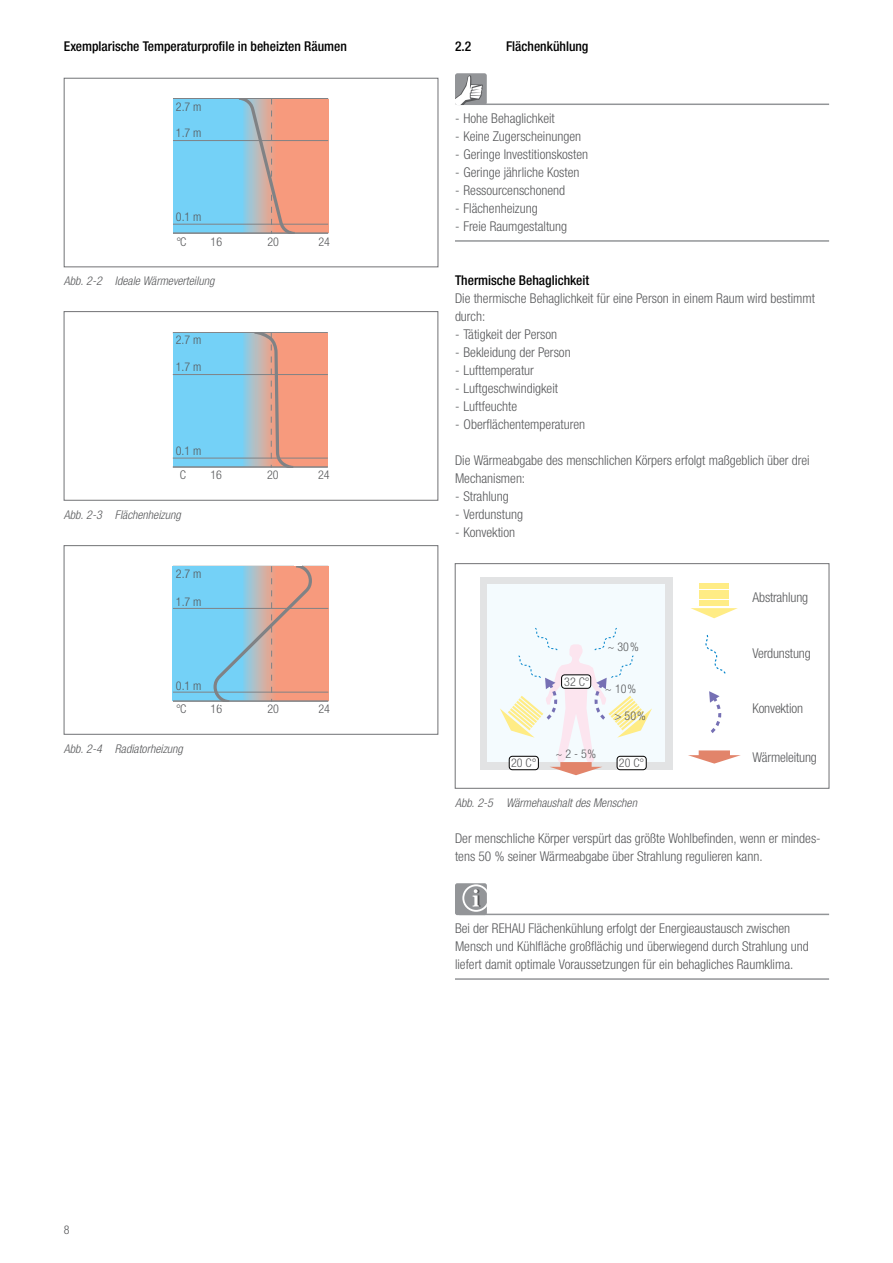
<style>
.page{position:relative;width:893px;height:1263px;background:#fff}
.page>*{position:absolute;margin:0;border:0;box-sizing:border-box;transform-origin:0 0}
.t1{font:300 condensed 13.5px/18px "Helvetica Neue LTW1 G";color:#58595b}
.t2{font:500 condensed 13.5px "Helvetica Neue LTW1 G";color:#000}
.t3{font:italic 300 condensed 12px "Helvetica Neue LTW1 G";color:#58595b}
.t4{font:300 condensed 12px/25.3px "Helvetica Neue LTW1 G";color:#58595b}
</style>
<div class="page">
<hr style="left:459px;top:104px;width:370px;height:1px;background:#939598">
<hr style="left:455px;top:240px;width:374px;height:2px;background:#939598">
<hr style="left:459px;top:914px;width:370px;height:1px;background:#939598">
<hr style="left:455px;top:978px;width:374px;height:2px;background:#939598">
<svg style="left:455px;top:73px;width:32px;height:32px"></svg>
<div style="left:455px;top:883px;width:32px;height:32px;background:#939598;border-radius:2px"></div>
<svg style="left:461px;top:883px;width:26px;height:30px"></svg>
<hr style="left:173px;top:98px;width:155px;height:1px;background:#808285">
<div style="left:173px;top:99px;width:70px;height:134px;background:#74d1f7"></div>
<div style="left:277px;top:99px;width:51px;height:134px;background:#f79a7d"></div>
<hr style="left:173px;top:140px;width:155px;height:1px;background:#808285">
<hr style="left:173px;top:224px;width:155px;height:1px;background:#808285">
<hr style="left:173px;top:232px;width:155px;height:2px;background:#808285">
<svg style="left:236px;top:99px;width:63px;height:135px"></svg>
<div style="left:64px;top:78px;width:374px;height:189px;border:1px solid #717275"></div>
<hr style="left:173px;top:332px;width:155px;height:2px;background:#808285">
<div style="left:173px;top:333px;width:70px;height:134px;background:#74d1f7"></div>
<hr style="left:243px;top:333px;width:1px;height:134px;background:#7cceef">
<hr style="left:244px;top:333px;width:1px;height:134px;background:#83ccea">
<hr style="left:245px;top:333px;width:1px;height:134px;background:#88cbe6">
<hr style="left:246px;top:333px;width:1px;height:134px;background:#8ecae2">
<hr style="left:248px;top:333px;width:1px;height:134px;background:#93c8de">
<hr style="left:249px;top:333px;width:1px;height:134px;background:#98c7db">
<hr style="left:250px;top:333px;width:1px;height:134px;background:#9dc6d6">
<div style="left:276px;top:333px;width:52px;height:134px;background:#f79a7d"></div>
<hr style="left:173px;top:374px;width:155px;height:1px;background:#808285">
<hr style="left:173px;top:458px;width:155px;height:1px;background:#808285">
<hr style="left:173px;top:466px;width:155px;height:2px;background:#808285">
<svg style="left:251px;top:333px;width:47px;height:135px"></svg>
<div style="left:64px;top:311px;width:374px;height:189px;border:1px solid #717275"></div>
<div style="left:173px;top:566px;width:70px;height:135px;background:#74d1f7"></div>
<div style="left:277px;top:566px;width:51px;height:135px;background:#f79a7d"></div>
<hr style="left:173px;top:608px;width:155px;height:1px;background:#808285">
<hr style="left:173px;top:692px;width:155px;height:1px;background:#808285">
<hr style="left:173px;top:700px;width:155px;height:2px;background:#808285">
<svg style="left:212px;top:565px;width:102px;height:137px"></svg>
<div style="left:64px;top:545px;width:374px;height:189px;border:1px solid #717275"></div>
<div style="left:480px;top:577px;width:192px;height:192px;background:#e2e3e4"></div>
<div style="left:487px;top:584px;width:178px;height:178px;background:#f4fbfe"></div>
<svg style="left:500px;top:627px;width:152px;height:148px"></svg>
<div style="left:562px;top:675px;width:29px;height:13px;background:#fff;border-radius:3px"></div>
<div style="left:561px;top:675px;width:30px;height:13px;border:1px solid #000;border-radius:3px"></div>
<svg style="left:709px;top:691px;width:13px;height:42px"></svg>
<svg style="left:688px;top:750px;width:53px;height:13px"></svg>
<svg style="left:691px;top:608px;width:47px;height:10px"></svg>
<hr style="left:699px;top:590px;width:30px;height:2px;background:#ffec85">
<hr style="left:699px;top:593px;width:30px;height:3px;background:#ffec85">
<hr style="left:699px;top:597px;width:30px;height:2px;background:#ffec85">
<hr style="left:699px;top:583px;width:30px;height:2px;background:#ffec85">
<hr style="left:699px;top:587px;width:30px;height:2px;background:#ffec85">
<hr style="left:699px;top:600px;width:30px;height:2px;background:#ffec85">
<hr style="left:699px;top:604px;width:30px;height:2px;background:#ffec85">
<svg style="left:705px;top:635px;width:21px;height:39px"></svg>
<div style="left:455px;top:563px;width:374px;height:225px;border:1px solid #717275"></div>
<p class="t2" style="left:64px;top:38px;width:285px">Exemplarische Temperaturprofile in beheizten Räumen</p>
<p class="t4" style="left:176px;top:94px;width:27px">2.7 m</p>
<p class="t4" style="left:176px;top:121px;width:27px">1.7 m</p>
<p class="t4" style="left:176px;top:204px;width:27px">0.1 m °C</p>
<p class="t4" style="left:211px;top:229px;width:13px">16</p>
<p class="t4" style="left:267px;top:229px;width:13px">20</p>
<p class="t4" style="left:318px;top:229px;width:13px">24</p>
<p class="t3" style="left:64px;top:274px;width:152px">Abb. 2-2 Ideale Wärmeverteilung</p>
<p class="t4" style="left:176px;top:327px;width:27px">2.7 m</p>
<p class="t4" style="left:176px;top:355px;width:27px">1.7 m</p>
<p class="t4" style="left:180px;top:439px;width:23px;line-height:24.2px;text-indent:-4px">0.1 m<br>C</p>
<p class="t4" style="left:210px;top:462px;width:13px">16</p>
<p class="t4" style="left:267px;top:462px;width:13px">20</p>
<p class="t4" style="left:318px;top:462px;width:13px">24</p>
<p class="t3" style="left:64px;top:508px;width:118px">Abb. 2-3 Flächenheizung</p>
<p class="t4" style="left:176px;top:561px;width:27px">2.7 m</p>
<p class="t4" style="left:176px;top:589px;width:27px">1.7 m</p>
<p class="t4" style="left:176px;top:674px;width:27px;line-height:23.7px">0.1 m °C</p>
<p class="t4" style="left:211px;top:696px;width:13px">16</p>
<p class="t4" style="left:268px;top:696px;width:13px">20</p>
<p class="t4" style="left:319px;top:696px;width:13px">24</p>
<p class="t3" style="left:64px;top:742px;width:120px">Abb. 2-4 Radiatorheizung</p>
<p class="t4" style="left:64px;top:1217px;width:7px">8</p>
<p class="t2" style="left:455px;top:38px;width:18px">2.2</p>
<p class="t2" style="left:506px;top:38px;width:84px">Flächenkühlung</p>
<p class="t1" style="left:455px;top:109px;width:101px">- Hohe Behaglichkeit</p>
<p class="t1" style="left:455px;top:127px;width:128px">- Keine Zugerscheinungen</p>
<p class="t1" style="left:455px;top:145px;width:135px">- Geringe Investitionskosten</p>
<p class="t1" style="left:455px;top:163px;width:126px">- Geringe jährliche Kosten</p>
<p class="t1" style="left:455px;top:181px;width:112px">- Ressourcenschonend</p>
<p class="t1" style="left:455px;top:199px;width:84px">- Flächenheizung</p>
<p class="t1" style="left:455px;top:217px;width:114px">- Freie Raumgestaltung</p>
<p class="t2" style="left:455px;top:272px;width:136px">Thermische Behaglichkeit</p>
<p class="t1" style="left:455px;top:289px;width:362px">Die thermische Behaglichkeit für eine Person in einem Raum wird bestimmt durch:</p>
<p class="t1" style="left:455px;top:325px;width:104px">- Tätigkeit der Person</p>
<p class="t1" style="left:455px;top:343px;width:117px">- Bekleidung der Person</p>
<p class="t1" style="left:455px;top:361px;width:81px">- Lufttemperatur</p>
<p class="t1" style="left:455px;top:379px;width:105px">- Luftgeschwindigkeit</p>
<p class="t1" style="left:455px;top:397px;width:64px">- Luftfeuchte</p>
<p class="t1" style="left:455px;top:415px;width:132px">- Oberflächentemperaturen</p>
<p class="t1" style="left:455px;top:451px;width:356px">Die Wärmeabgabe des menschlichen Körpers erfolgt maßgeblich über drei<br>Mechanismen:</p>
<p class="t1" style="left:455px;top:487px;width:55px">- Strahlung</p>
<p class="t1" style="left:455px;top:505px;width:70px">- Verdunstung</p>
<p class="t1" style="left:455px;top:523px;width:62px">- Konvektion</p>
<p class="t4" style="left:564px;top:669px;width:27px">32 C°</p>
<p class="t4" style="left:607px;top:634px;width:33px">~ 30 %</p>
<p class="t4" style="left:605px;top:676px;width:33px">~ 10 %</p>
<p class="t4" style="left:615px;top:703px;width:33px">&gt; 50 %</p>
<p class="t4" style="left:555px;top:742px;width:42px">~ 2 - 5 %</p>
<p class="t4" style="left:511px;top:750px;width:27px">20 C°</p>
<p class="t4" style="left:619px;top:750px;width:27px">20 C°</p>
<p class="t1" style="left:753px;top:588px;width:57px">Abstrahlung</p>
<p class="t1" style="left:753px;top:644px;width:60px">Verdunstung</p>
<p class="t1" style="left:753px;top:700px;width:52px">Konvektion</p>
<p class="t1" style="left:753px;top:748px;width:66px">Wärmeleitung</p>
<p class="t3" style="left:455px;top:796px;width:184px">Abb. 2-5 Wärmehaushalt des Menschen</p>
<p class="t1" style="left:455px;top:829px;width:367px">Der menschliche Körper verspürt das größte Wohlbefinden, wenn er mindes&shy;tens 50 % seiner Wärmeabgabe über Strahlung regulieren kann.</p>
<p class="t1" style="left:455px;top:919px;width:355px">Bei der REHAU Flächenkühlung erfolgt der Energieaustausch zwischen<br>Mensch und Kühlfläche großflächig und überwiegend durch Strahlung und liefert damit optimale Voraussetzungen für ein behagliches Raumklima.</p>
</div>
